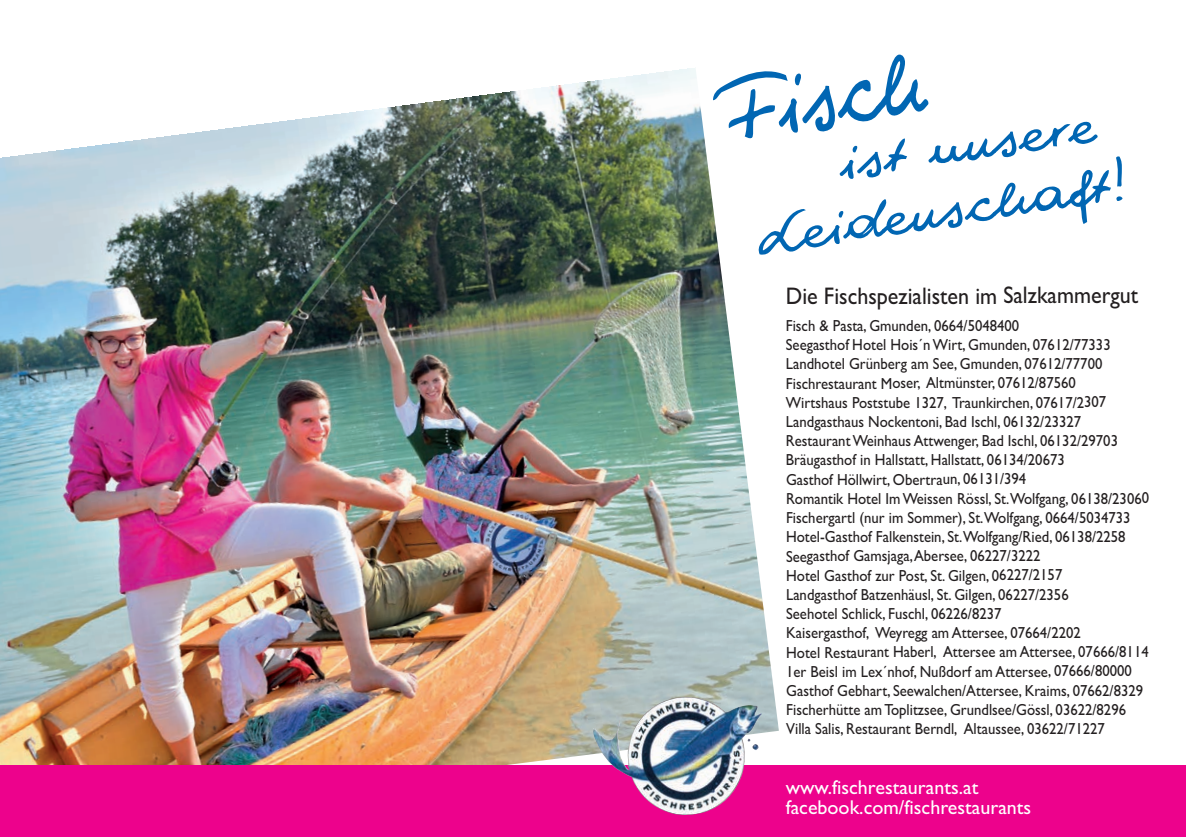
<style>
.page{position:relative;width:1186px;height:837px;background:#fff}
.page>*{position:absolute;margin:0;border:0;box-sizing:border-box;transform-origin:0 0}
.t1{font:119.2px "WIP Sugar Baby";color:#0166b3;scale:.82 1}
.t2{font:66px "WIP Sugar Baby";color:#0166b3;scale:1.1 1}
.t3{font:24px "Gill Sans";color:#231f20;scale:.92 1}
.t4{font:20px/20px "Gill Sans";color:#fff}
.t5{font:16px/19.2px "Gill Sans";color:#231f20;scale:.92 1}
</style>
<div class="page">
<img style="left:0;top:68px;width:778px;height:697px">
<div style="left:0;top:765px;width:1185px;height:72px;background:#ed028c"></div>
<img style="left:592px;top:696px;width:169px;height:119px">
<h1 class="t1" style="left:705px;top:30px;width:253px;rotate:-8deg">Fisch</h1>
<h2 class="t2" style="left:749px;top:195px;width:346px;rotate:-9deg">Leidenschaft!</h2>
<h2 class="t2" style="left:831px;top:119px;width:235px;rotate:-9deg">ist unsere</h2>
<h3 class="t3" style="left:785px;top:281px;width:384px">Die Fischspezialisten im Salzkammergut</h3>
<p class="t5" style="left:785px;top:316px;width:396px">Fisch &amp; Pasta, Gmunden, 0664/5048400<br>Seegasthof Hotel Hois´n Wirt, Gmunden, 07612/77333<br>Landhotel Grünberg am See, Gmunden, 07612/77700<br>Fischrestaurant Moser, Altmünster, 07612/87560<br>Wirtshaus Poststube 1327, Traunkirchen, 07617/2307<br>Landgasthaus Nockentoni, Bad Ischl, 06132/23327<br>Restaurant Weinhaus Attwenger, Bad Ischl, 06132/29703<br>Bräugasthof in Hallstatt, Hallstatt, 06134/20673<br>Gasthof Höllwirt, Obertraun, 06131/394<br>Romantik Hotel Im Weissen Rössl, St.Wolfgang, 06138/23060<br>Fischergartl (nur im Sommer), St.Wolfgang, 0664/5034733<br>Hotel-Gasthof Falkenstein, St.Wolfgang/Ried, 06138/2258<br>Seegasthof Gamsjaga, Abersee, 06227/3222<br>Hotel Gasthof zur Post, St. Gilgen, 06227/2157<br>Landgasthof Batzenhäusl, St. Gilgen, 06227/2356<br>Seehotel Schlick, Fuschl, 06226/8237<br>Kaisergasthof, Weyregg am Attersee, 07664/2202<br>Hotel Restaurant Haberl, Attersee am Attersee, 07666/8114<br>1er Beisl im Lex´nhof, Nußdorf am Attersee, 07666/80000<br>Gasthof Gebhart, Seewalchen/Attersee, Kraims, 07662/8329<br>Fischerhütte am Toplitzsee, Grundlsee/Gössl, 03622/8296<br>Villa Salis, Restaurant Berndl, Altaussee, 03622/71227</p>
<p class="t4" style="left:785px;top:776px;width:247px">www.fischrestaurants.at facebook.com/fischrestaurants</p>
</div>
